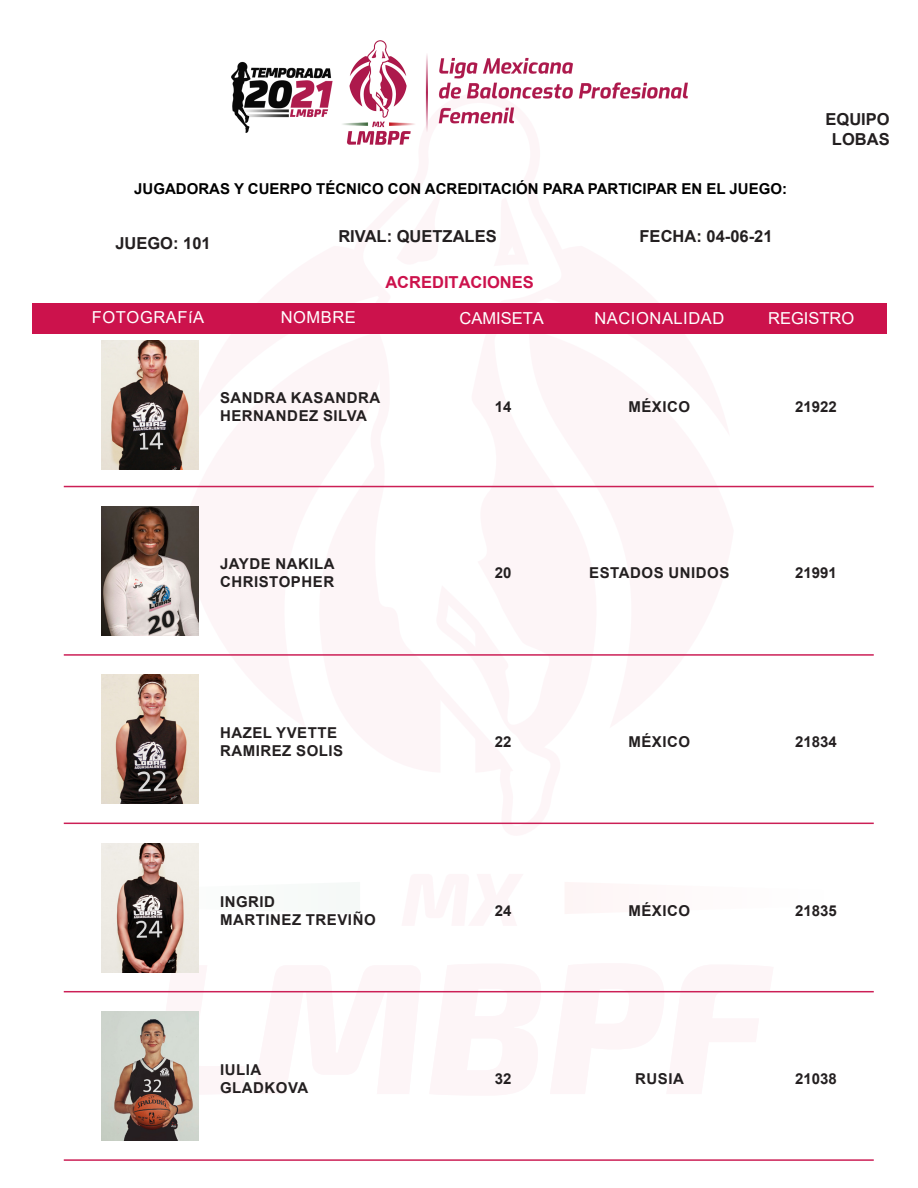
<style>
.page{position:relative;width:918px;height:1188px;background:#fff}
.page>*{position:absolute;margin:0;border:0;box-sizing:border-box;transform-origin:0 0}
.t1{font:700 16.5px/19.8px "Arial";color:#231f20;text-align:center}
.t2{font:16.5px "Arial";letter-spacing:.035em;color:#fff}
.t3{font:16.5px "Arial";color:#fff}
.t4{font:700 16.5px "Arial";color:#cc124c}
.t5{font:700 15px/18px "Arial";letter-spacing:.035em;color:#231f20}
.t6{font:700 15px "Arial";color:#000}
</style>
<div class="page">
<svg style="left:146px;top:953px;width:639px;height:153px"></svg>
<svg style="left:101px;top:871px;width:98px;height:54px"></svg>
<svg style="left:360px;top:485px;width:204px;height:340px"></svg>
<div style="left:33px;top:303px;width:854px;height:31px;background:#cc124c"></div>
<img style="left:232px;top:40px;width:455px;height:105px">
<img style="left:102px;top:340px;width:96px;height:129px">
<hr style="left:64px;top:486px;width:810px;height:1px;background:#cc1f56">
<hr style="left:64px;top:654px;width:810px;height:2px;background:#cc1f56">
<hr style="left:64px;top:823px;width:810px;height:1px;background:#cc1f56">
<img style="left:102px;top:506px;width:96px;height:129px">
<hr style="left:64px;top:991px;width:810px;height:1px;background:#cc1f56">
<img style="left:102px;top:675px;width:96px;height:129px">
<hr style="left:64px;top:1159px;width:810px;height:2px;background:#cc1f56">
<img style="left:102px;top:844px;width:96px;height:128px">
<img style="left:102px;top:1012px;width:96px;height:129px">
<p class="t6" style="left:134px;top:178px;width:654px">JUGADORAS Y CUERPO TÉCNICO CON ACREDITACIÓN PARA PARTICIPAR EN EL JUEGO:</p>
<p class="t1" style="left:115px;top:233px;width:97px">JUEGO: 101</p>
<p class="t1" style="left:338px;top:227px;width:160px">RIVAL: QUETZALES</p>
<p class="t1" style="left:640px;top:227px;width:134px">FECHA: 04-06-21</p>
<p class="t4" style="left:385px;top:271px;width:150px">ACREDITACIONES</p>
<p class="t1" style="left:826px;top:110px;width:66px">EQUIPO<br>LOBAS</p>
<p class="t2" style="left:92px;top:306px;width:114px">FOTOGRAFíA</p>
<p class="t2" style="left:281px;top:306px;width:77px">NOMBRE</p>
<p class="t3" style="left:460px;top:307px;width:86px">CAMISETA</p>
<p class="t3" style="left:768px;top:307px;width:88px">REGISTRO</p>
<p class="t2" style="left:594px;top:307px;width:131px">NACIONALIDAD</p>
<p class="t5" style="left:220px;top:389px;width:162px">SANDRA KASANDRA</p>
<p class="t5" style="left:220px;top:407px;width:149px">HERNANDEZ SILVA</p>
<p class="t5" style="left:211px;top:390px;width:182px">&lt;&lt;NOMBRE COMPLETO (APELLIDOS)&gt;&gt;</p>
<p class="t5" style="left:220px;top:555px;width:116px">JAYDE NAKILA</p>
<p class="t5" style="left:220px;top:573px;width:116px">CHRISTOPHER</p>
<p class="t5" style="left:220px;top:724px;width:119px">HAZEL YVETTE</p>
<p class="t5" style="left:220px;top:742px;width:125px">RAMIREZ SOLIS</p>
<p class="t5" style="left:220px;top:893px;width:57px">INGRID</p>
<p class="t5" style="left:220px;top:911px;width:157px">MARTINEZ TREVIÑO</p>
<p class="t5" style="left:220px;top:1061px;width:43px">IULIA</p>
<p class="t5" style="left:220px;top:1079px;width:90px">GLADKOVA</p>
<p class="t5" style="left:495px;top:398px;width:18px">14</p>
<p class="t5" style="left:628px;top:398px;width:63px">MÉXICO</p>
<p class="t5" style="left:795px;top:398px;width:43px">21922</p>
<p class="t5" style="left:495px;top:564px;width:18px">20</p>
<p class="t5" style="left:589px;top:564px;width:142px">ESTADOS UNIDOS</p>
<p class="t5" style="left:795px;top:564px;width:43px">21991</p>
<p class="t5" style="left:495px;top:733px;width:18px">22</p>
<p class="t5" style="left:628px;top:733px;width:63px">MÉXICO</p>
<p class="t5" style="left:795px;top:733px;width:43px">21834</p>
<p class="t5" style="left:495px;top:902px;width:18px">24</p>
<p class="t5" style="left:628px;top:902px;width:63px">MÉXICO</p>
<p class="t5" style="left:795px;top:902px;width:43px">21835</p>
<p class="t5" style="left:495px;top:1070px;width:18px">32</p>
<p class="t5" style="left:635px;top:1070px;width:50px">RUSIA</p>
<p class="t5" style="left:795px;top:1070px;width:43px">21038</p>
</div>
